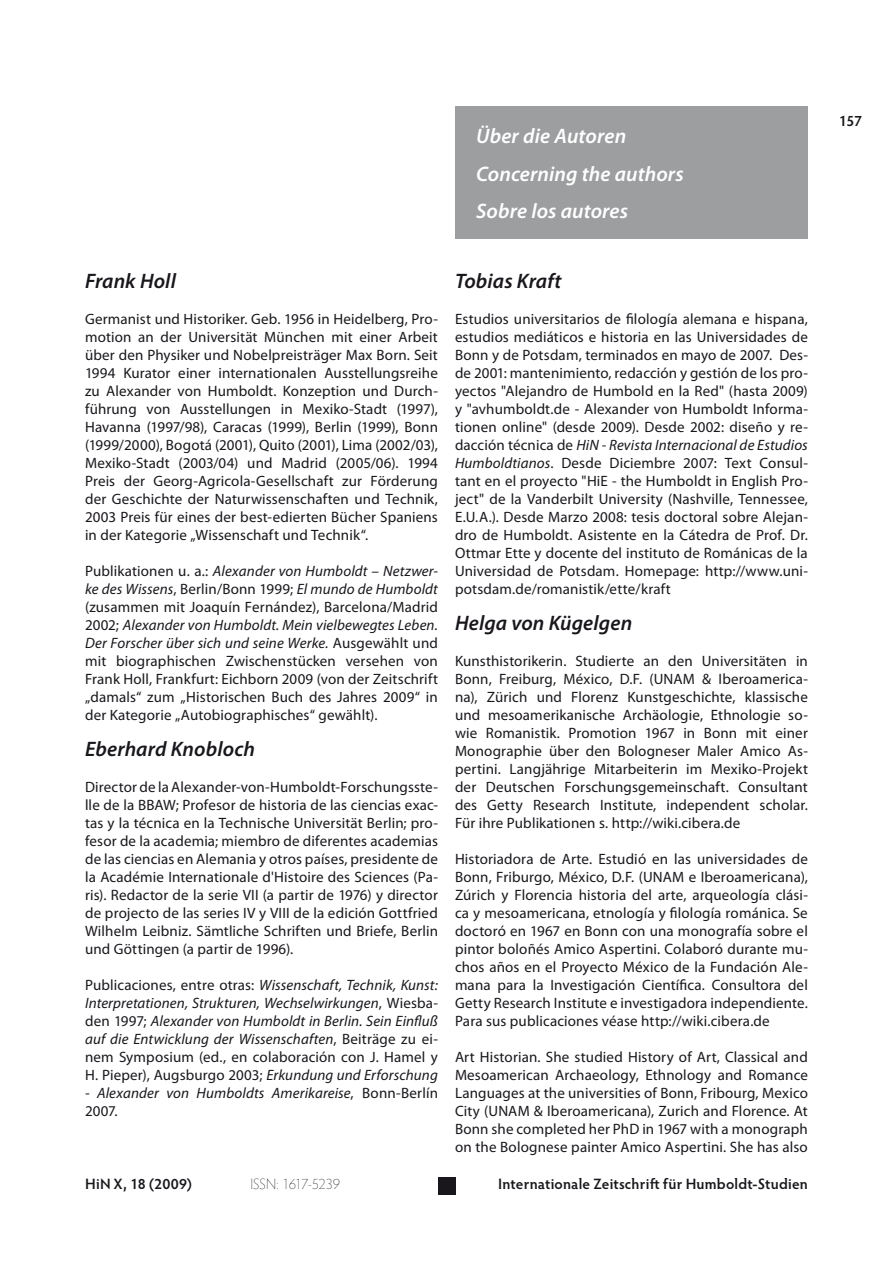
<style>
.page{position:relative;width:893px;height:1263px;background:#fff}
.page>*{position:absolute;margin:0;border:0;box-sizing:border-box;transform-origin:0 0}
.t1{font:italic 600 21px "Myriad Pro";letter-spacing:.005em;color:#1a171c}
.t2{font:italic 600 21px/38px "Myriad Pro";letter-spacing:.005em;color:#fff}
.t3{font:15px/18px "Myriad Pro";letter-spacing:.01em;color:#1a171c;text-align:justify}
.t4{font:italic 15px/18px "Myriad Pro";letter-spacing:.01em;color:#1a171c;text-align:justify}
.t5{font:600 15px "Hypatia Sans Pro";letter-spacing:.01em;color:#1a171c}
.t6{font:200 15px "Hypatia Sans Pro";letter-spacing:-.02em;color:#1a171c}
.s1{font-style:italic}
.s2{font-style:normal}
</style>
<div class="page">
<div style="left:438px;top:1178px;width:17px;height:17px;background:#1a171c"></div>
<div style="left:455px;top:106px;width:353px;height:133px;background:#9d9ea0"></div>
<h1 class="t2" style="left:476px;top:116px;width:209px">Über die Autoren<br>Concerning the authors<br>Sobre los autores</h1>
<h1 class="t1" style="left:85px;top:268px;width:92px">Frank Holl</h1>
<p class="t3" style="left:85px;top:310px;width:354px">Germanist und Historiker. Geb. 1956 in Heidelberg, Pro&shy;motion an der Universität München mit einer Arbeit über den Physiker und Nobelpreisträger Max Born. Seit 1994 Kurator einer internationalen Ausstellungsreihe zu Alexander von Humboldt. Konzeption und Durch&shy;führung von Ausstellungen in Mexiko-Stadt (1997), Havanna (1997/98), Caracas (1999), Berlin (1999), Bonn (1999/2000), Bogotá (2001), Quito (2001), Lima (2002/03), Mexiko-Stadt (2003/04) und Madrid (2005/06). 1994<br>Preis der Georg-Agricola-Gesellschaft zur Förderung der Geschichte der Naturwissenschaften und Technik, 2003 Preis für eines der best-edierten Bücher Spaniens in der Kategorie „Wissenschaft und Technik“.</p>
<p class="t3" style="left:85px;top:562px;width:354px">Publikationen u. a.: <span class="s1">Alexander von Humboldt – Netzwer&shy;ke des Wissens</span>, Berlin/Bonn 1999; <span class="s1">El mundo de Humboldt </span>(zusammen mit Joaquín Fernández), Barcelona/Madrid 2002; <span class="s1">Alexander von Humboldt. Mein vielbewegtes Leben.<br>Der Forscher über sich und seine Werke.</span> Ausgewählt und mit biographischen Zwischenstücken versehen von Frank Holl, Frankfurt: Eichborn 2009 (von der Zeitschrift „damals“ zum „Historischen Buch des Jahres 2009“ in der Kategorie „Autobiographisches“ gewählt).</p>
<h1 class="t1" style="left:85px;top:736px;width:171px">Eberhard Knobloch</h1>
<p class="t3" style="left:85px;top:778px;width:354px">Director de la Alexander-von-Humboldt-Forschungsste&shy;lle de la BBAW; Profesor de historia de las ciencias exac&shy;tas y la técnica en la Technische Universität Berlin; pro&shy;fesor de la academia; miembro de diferentes academias de las ciencias en Alemania y otros países, presidente de la Académie Internationale d'Histoire des Sciences (Pa&shy;ris). Redactor de la serie VII (a partir de 1976) y director de projecto de las series IV y VIII de la edición Gottfried Wilhelm Leibniz. Sämtliche Schriften und Briefe, Berlin und Göttingen (a partir de 1996).</p>
<p class="t4" style="left:85px;top:976px;width:354px"><span class="s2">Publicaciones, entre otras:</span> Wissenschaft, Technik, Kunst:<br>Interpretationen, Strukturen, Wechselwirkungen<span class="s2">, Wiesba&shy;den 1997;</span> Alexander von Humboldt in Berlin. Sein Einfluß auf die Entwicklung der Wissenschaften<span class="s2">, Beiträge zu ei&shy;nem Symposium (ed., en colaboración con J. Hamel y H. Pieper), Augsburgo 2003;</span> Erkundung und Erforschung</p>
<p class="t4" style="left:85px;top:1084px;width:354px">- Alexander von Humboldts Amerikareise<span class="s2">, Bonn-Berlín<br>2007.</span></p>
<h1 class="t1" style="left:455px;top:268px;width:108px">Tobias Kraft</h1>
<p class="t3" style="left:455px;top:310px;width:354px">Estudios universitarios de filología alemana e hispana, estudios mediáticos e historia en las Universidades de Bonn y de Potsdam, terminados en mayo de 2007. Des&shy;de 2001: mantenimiento, redacción y gestión de los pro&shy;yectos "Alejandro de Humbold en la Red" (hasta 2009) y "avhumboldt.de - Alexander von Humboldt Informa&shy;tionen online" (desde 2009). Desde 2002: diseño y re&shy;dacción técnica de <span class="s1">HiN - Revista Internacional de Estudios Humboldtianos</span>. Desde Diciembre 2007: Text Consul&shy;tant en el proyecto "HiE - the Humboldt in English Pro&shy;ject" de la Vanderbilt University (Nashville, Tennessee, E.U.A.). Desde Marzo 2008: tesis doctoral sobre Alejan&shy;dro de Humboldt. Asistente en la Cátedra de Prof. Dr.<br>Ottmar Ette y docente del instituto de Románicas de la Universidad de Potsdam. Homepage: http://www.uni&shy;potsdam.de/romanistik/ette/kraft</p>
<h1 class="t1" style="left:455px;top:610px;width:179px">Helga von Kügelgen</h1>
<p class="t3" style="left:455px;top:652px;width:354px">Kunsthistorikerin. Studierte an den Universitäten in Bonn, Freiburg, México, D.F. (UNAM &amp; Iberoamerica&shy;na), Zürich und Florenz Kunstgeschichte, klassische und mesoamerikanische Archäologie, Ethnologie so&shy;wie Romanistik. Promotion 1967 in Bonn mit einer Monographie über den Bologneser Maler Amico As&shy;pertini. Langjährige Mitarbeiterin im Mexiko-Projekt der Deutschen Forschungsgemeinschaft. Consultant des Getty Research Institute, independent scholar.<br>Für ihre Publikationen s. http://wiki.cibera.de</p>
<p class="t3" style="left:455px;top:850px;width:354px">Historiadora de Arte. Estudió en las universidades de Bonn, Friburgo, México, D.F. (UNAM e Iberoamericana), Zúrich y Florencia historia del arte, arqueología clási&shy;ca y mesoamericana, etnología y filología románica. Se doctoró en 1967 en Bonn con una monografía sobre el pintor boloñés Amico Aspertini. Colaboró durante mu&shy;chos años en el Proyecto México de la Fundación Ale&shy;mana para la Investigación Científica. Consultora del Getty Research Institute e investigadora independiente.<br>Para sus publicaciones véase http://wiki.cibera.de</p>
<p class="t3" style="left:455px;top:1048px;width:354px">Art Historian. She studied History of Art, Classical and Mesoamerican Archaeology, Ethnology and Romance Languages at the universities of Bonn, Fribourg, Mexico City (UNAM &amp; Iberoamericana), Zurich and Florence. At Bonn she completed her PhD in 1967 with a monograph on the Bolognese painter Amico Aspertini. She has also</p>
<p class="t5" style="left:85px;top:1173px;width:108px">HiN X, 18 (2009)</p>
<p class="t6" style="left:250px;top:1174px;width:91px">ISSN: 1617-5239</p>
<p class="t5" style="left:498px;top:1173px;width:311px">Internationale Zeitschrift für Humboldt-Studien</p>
<p class="t5" style="left:839px;top:111px;width:25px">157</p>
</div>
